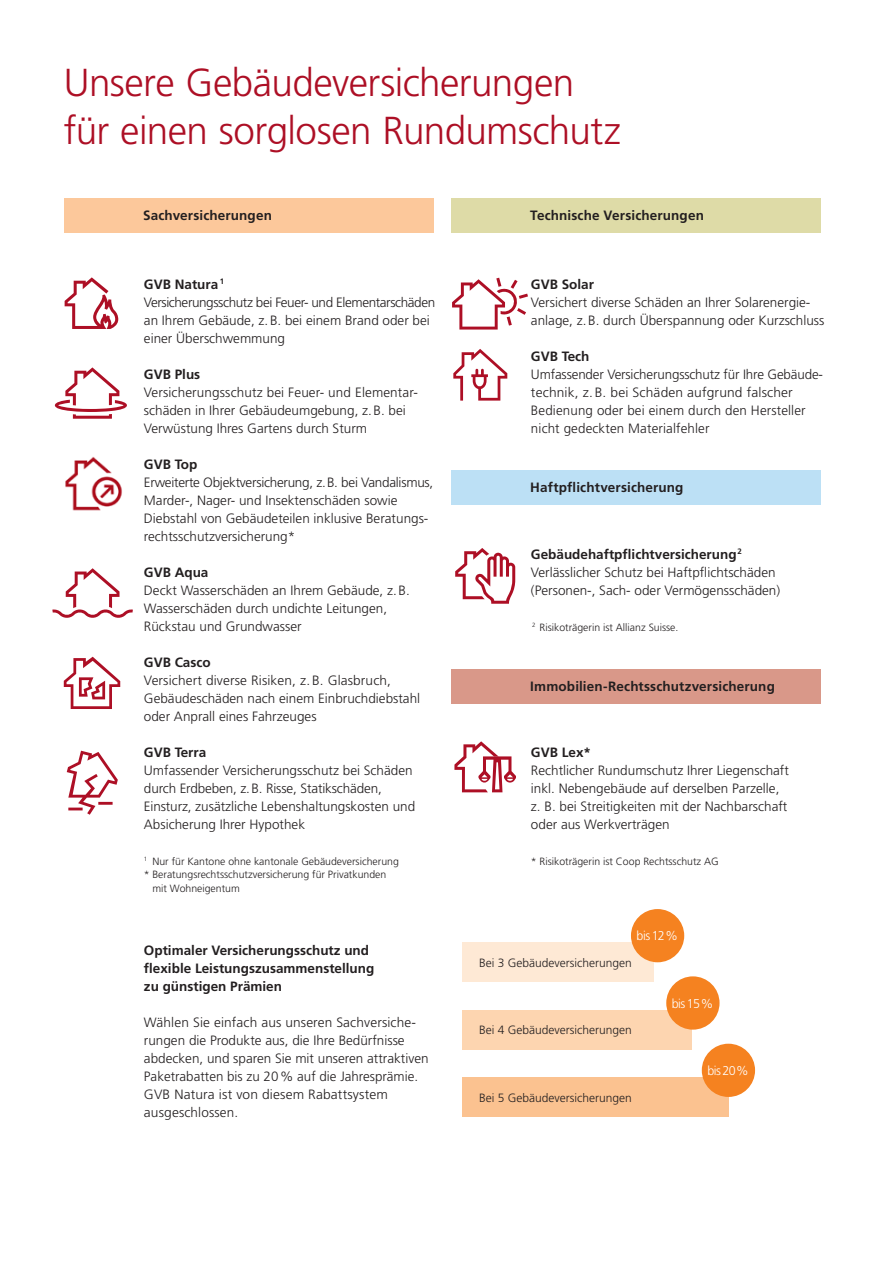
<style>
.page{position:relative;width:885px;height:1263px;background:#fff}
.page>*{position:absolute;margin:0;border:0;box-sizing:border-box;transform-origin:0 0}
.t1{font:300 39px/48px "Frutiger LT Std";letter-spacing:-.015em;color:#ad0f25}
.t2{font:300 13.5px/18px "Frutiger LT Std";color:#231f20}
.t3{font:700 13.5px/18px "Frutiger LT Std";color:#231f20}
.t4{font:300 12.75px "Frutiger LT Std";letter-spacing:-.04em;color:#fff}
.t5{font:300 12px "Frutiger LT Std";color:#231f20}
.t6{font:300 10.5px "Frutiger LT Std";color:#231f20}
.s1{font-weight:700}
</style>
<div class="page">
<svg style="left:65px;top:277px;width:53px;height:52px"></svg>
<svg style="left:55px;top:367px;width:72px;height:52px"></svg>
<svg style="left:52px;top:568px;width:81px;height:50px"></svg>
<svg style="left:64px;top:657px;width:56px;height:52px"></svg>
<svg style="left:67px;top:751px;width:51px;height:64px"></svg>
<svg style="left:453px;top:349px;width:54px;height:52px"></svg>
<svg style="left:452px;top:278px;width:76px;height:52px"></svg>
<svg style="left:455px;top:548px;width:60px;height:56px"></svg>
<div style="left:462px;top:943px;width:192px;height:39px;background:#fee9d5"></div>
<div style="left:462px;top:1010px;width:229px;height:39px;background:#fdd5b0"></div>
<div style="left:462px;top:1077px;width:266px;height:40px;background:#fbc290"></div>
<div style="left:631px;top:909px;width:53px;height:53px;background:#f58220;border-radius:50%"></div>
<div style="left:666px;top:976px;width:53px;height:54px;background:#f58220;border-radius:50%"></div>
<div style="left:701px;top:1044px;width:54px;height:53px;background:#f58220;border-radius:50%"></div>
<div style="left:64px;top:198px;width:370px;height:34px;background:#fcc89b"></div>
<div style="left:451px;top:198px;width:370px;height:34px;background:#dedba7"></div>
<div style="left:451px;top:470px;width:370px;height:34px;background:#bce0f5"></div>
<div style="left:451px;top:669px;width:370px;height:34px;background:#d99889"></div>
<img style="left:65px;top:457px;width:57px;height:54px">
<svg style="left:454px;top:741px;width:62px;height:51px"></svg>
<h1 class="t1" style="left:64px;top:59px;width:558px">Unsere Gebäudeversicherungen für einen sorglosen Rundumschutz</h1>
<p class="t3" style="left:143px;top:207px;width:130px">Sachversicherungen</p>
<p class="t3" style="left:530px;top:207px;width:175px">Technische Versicherungen</p>
<p class="t2" style="left:144px;top:275px;width:293px"><span class="s1">GVB Natura</span> <sup>1<br></sup>Versicherungsschutz bei Feuer- und Elementarschäden an Ihrem Gebäude, z.B. bei einem Brand oder bei einer Überschwemmung</p>
<p class="t3" style="left:144px;top:365px;width:58px">GVB Plus</p>
<p class="t2" style="left:144px;top:383px;width:274px">Versicherungsschutz bei Feuer- und Elementar&shy;schäden in Ihrer Gebäudeumgebung, z.B. bei<br>Verwüstung Ihres Gartens durch Sturm</p>
<p class="t3" style="left:144px;top:455px;width:55px">GVB Top</p>
<p class="t2" style="left:144px;top:473px;width:291px">Erweiterte Objektversicherung, z.B. bei Vandalismus, Marder-, Nager- und Insektenschäden sowie Diebstahl von Gebäudeteilen inklusive Beratungs&shy;rechtsschutzversicherung*</p>
<p class="t3" style="left:144px;top:563px;width:66px">GVB Aqua</p>
<p class="t2" style="left:144px;top:581px;width:267px">Deckt Wasserschäden an Ihrem Gebäude, z.B.<br>Wasserschäden durch undichte Leitungen,<br>Rückstau und Grundwasser</p>
<p class="t3" style="left:144px;top:653px;width:68px">GVB Casco</p>
<p class="t2" style="left:144px;top:671px;width:278px">Versichert diverse Risiken, z. B. Glasbruch,<br>Gebäudeschäden nach einem Einbruchdiebstahl oder Anprall eines Fahrzeuges</p>
<p class="t3" style="left:144px;top:743px;width:64px">GVB Terra</p>
<p class="t2" style="left:144px;top:761px;width:273px">Umfassender Versicherungsschutz bei Schäden durch Erdbeben, z.B. Risse, Statikschäden, Einsturz, zusätzliche Lebenshaltungskosten und Absicherung Ihrer Hypothek</p>
<p class="t6" style="left:144px;top:855px;width:256px"><sup>1</sup> Nur für Kantone ohne kantonale Gebäudeversicherung</p>
<p class="t6" style="left:144px;top:869px;width:244px">* Beratungsrechtsschutzversicherung für Privatkunden</p>
<p class="t6" style="left:152px;top:882px;width:89px">mit Wohneigentum</p>
<p class="t3" style="left:144px;top:941px;width:232px">Optimaler Versicherungsschutz und flexible Leistungszusammenstellung zu günstigen Prämien</p>
<p class="t2" style="left:144px;top:1013px;width:286px">Wählen Sie einfach aus unseren Sachversiche&shy;rungen die Produkte aus, die Ihre Bedürfnisse abdecken, und sparen Sie mit unseren attraktiven Paketrabatten bis zu 20% auf die Jahresprämie.<br>GVB Natura ist von diesem Rabattsystem ausgeschlossen.</p>
<p class="t3" style="left:531px;top:275px;width:65px">GVB Solar</p>
<p class="t2" style="left:531px;top:293px;width:295px">Versichert diverse Schäden an Ihrer Solarenergie&shy;anlage, z.B. durch Überspannung oder Kurzschluss</p>
<p class="t3" style="left:531px;top:347px;width:60px">GVB Tech</p>
<p class="t2" style="left:531px;top:365px;width:292px">Umfassender Versicherungsschutz für Ihre Gebäude&shy;technik, z. B. bei Schäden aufgrund falscher Bedienung oder bei einem durch den Hersteller nicht gedeckten Materialfehler</p>
<p class="t3" style="left:530px;top:479px;width:155px">Haftpflichtversicherung</p>
<p class="t2" style="left:531px;top:545px;width:251px"><span class="s1">Gebäudehaftpflichtversicherung</span><sup>2<br></sup>Verlässlicher Schutz bei Haftpflichtschäden (Personen-, Sach- oder Vermögensschäden)</p>
<p class="t6" style="left:532px;top:621px;width:148px"><sup>2</sup> Risikoträgerin ist Allianz Suisse.</p>
<p class="t3" style="left:530px;top:677px;width:246px">Immobilien-Rechtsschutzversicherung</p>
<p class="t3" style="left:531px;top:743px;width:62px">GVB Lex*</p>
<p class="t2" style="left:531px;top:761px;width:259px">Rechtlicher Rundumschutz Ihrer Liegenschaft inkl. Nebengebäude auf derselben Parzelle, z. B. bei Streitigkeiten mit der Nachbarschaft oder aus Werkverträgen</p>
<p class="t6" style="left:531px;top:855px;width:189px">* Risikoträgerin ist Coop Rechtsschutz AG</p>
<p class="t4" style="left:636px;top:929px;width:43px">bis 12%</p>
<p class="t5" style="left:479px;top:956px;width:154px">Bei 3 Gebäudeversicherungen</p>
<p class="t5" style="left:479px;top:1023px;width:154px">Bei 4 Gebäudeversicherungen</p>
<p class="t5" style="left:479px;top:1090px;width:154px">Bei 5 Gebäudeversicherungen</p>
<p class="t4" style="left:671px;top:996px;width:43px">bis 15%</p>
<p class="t4" style="left:707px;top:1063px;width:43px">bis 20%</p>
</div>
